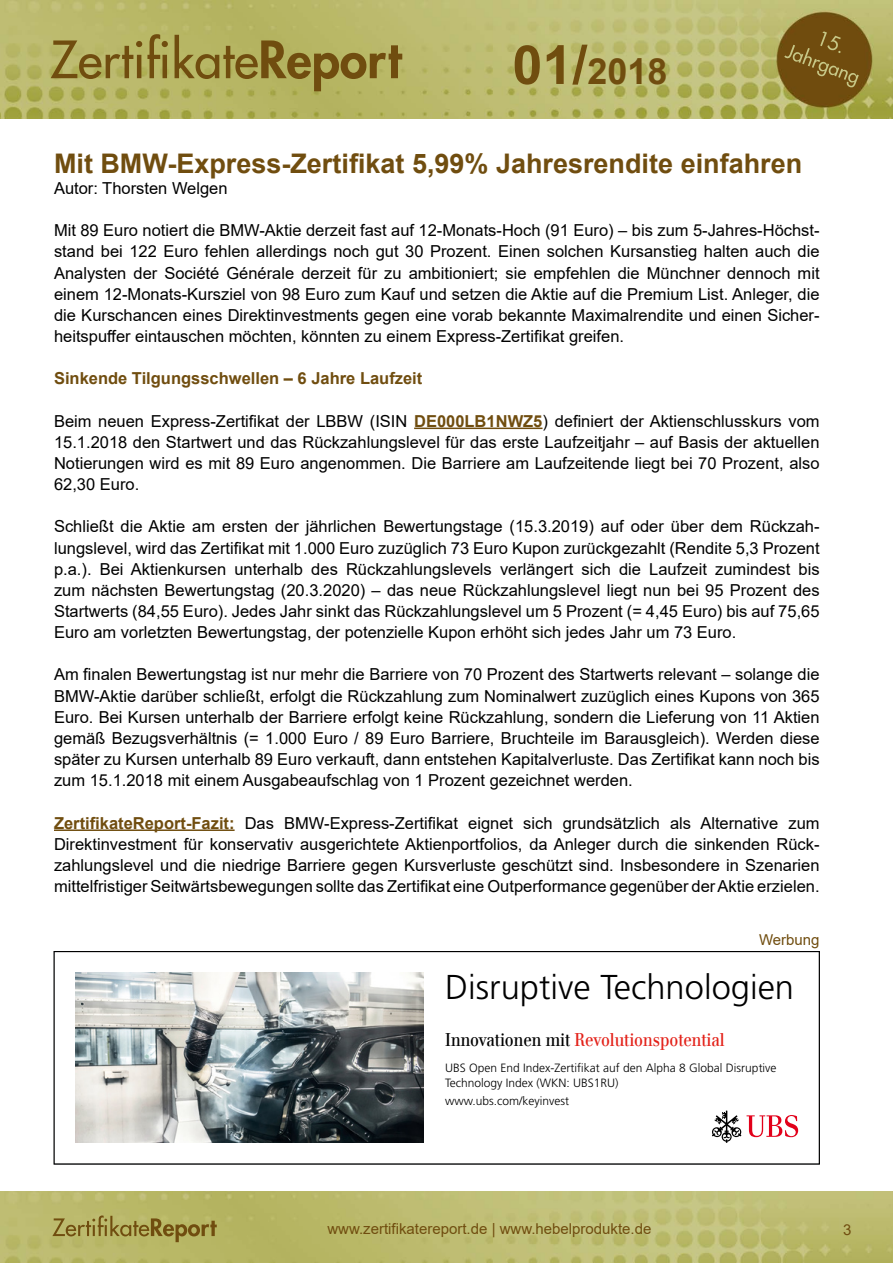
<style>
.page{position:relative;width:893px;height:1263px;background:#fff}
.page>*{position:absolute;margin:0;border:0;box-sizing:border-box;transform-origin:0 0}
.t1{font:700 36px "Arial";color:#704d0f}
.t2{font:300 34.5px "Frutiger LT Std";color:#000}
.t3{font:700 27px "Arial";color:#704d0f}
.t4{font:18px "UBS Headline";color:#e32119}
.t5{font:16.5px/21.1px "Arial";color:#000;text-align:justify}
.t6{font:700 16.5px "Arial";color:#704d0f}
.t7{font:15px "Arial";color:#704d0f}
.t8{font:300 12px/14.4px "Frutiger LT Std";color:#000}
.s1{font-size:54px}
.s2{font-weight:700;color:#704d0f}
.s3{color:#000}
</style>
<div class="page">
<img style="left:0;top:1192px;width:893px;height:71px">
<img style="left:0;top:0;width:893px;height:119px">
<hr style="left:414px;top:428px;width:128px;height:1px;background:#704d0f">
<hr style="left:54px;top:829px;width:181px;height:2px;background:#704d0f">
<img style="left:75px;top:973px;width:349px;height:170px">
<svg style="left:712px;top:1110px;width:86px;height:33px"></svg>
<div style="left:54px;top:951px;width:766px;height:213px;border:1px solid #000"></div>
<h1 class="t1" style="left:512px;top:46px;width:157px"><span class="s1">01/</span>2018</h1>
<h3 class="t3" style="left:54px;top:144px;width:750px">Mit BMW-Express-Zertifikat 5,99% Jahresrendite einfahren</h3>
<p class="t5" style="left:54px;top:177px;width:175px">Autor: Thorsten Welgen</p>
<p class="t5" style="left:54px;top:220px;width:767px">Mit 89 Euro notiert die BMW-Aktie derzeit fast auf 12-Monats-Hoch (91 Euro) – bis zum 5-Jahres-Höchst&shy;stand bei 122 Euro fehlen allerdings noch gut 30 Prozent. Einen solchen Kursanstieg halten auch die Analysten der Société Générale derzeit für zu ambitioniert; sie empfehlen die Münchner dennoch mit einem 12-Monats-Kursziel von 98 Euro zum Kauf und setzen die Aktie auf die Premium List. Anleger, die die Kurschancen eines Direktinvestments gegen eine vorab bekannte Maximalrendite und einen Sicher&shy;heitspuffer eintauschen möchten, könnten zu einem Express-Zertifikat greifen.</p>
<p class="t6" style="left:54px;top:367px;width:370px">Sinkende Tilgungsschwellen – 6 Jahre Laufzeit</p>
<p class="t5" style="left:54px;top:410px;width:767px">Beim neuen Express-Zertifikat der LBBW (ISIN <span class="s2">DE000LB1NWZ5</span>) definiert der Aktienschlusskurs vom 15.1.2018 den Startwert und das Rückzahlungslevel für das erste Laufzeitjahr – auf Basis der aktuellen Notierungen wird es mit 89 Euro angenommen. Die Barriere am Laufzeitende liegt bei 70 Prozent, also 62,30 Euro.</p>
<p class="t5" style="left:54px;top:516px;width:767px">Schließt die Aktie am ersten der jährlichen Bewertungstage (15.3.2019) auf oder über dem Rückzah&shy;lungslevel, wird das Zertifikat mit 1.000 Euro zuzüglich 73 Euro Kupon zurückgezahlt (Rendite 5,3 Prozent p.a.). Bei Aktienkursen unterhalb des Rückzahlungslevels verlängert sich die Laufzeit zumindest bis zum nächsten Bewertungstag (20.3.2020) – das neue Rückzahlungslevel liegt nun bei 95 Prozent des Startwerts (84,55 Euro). Jedes Jahr sinkt das Rückzahlungslevel um 5 Prozent (= 4,45 Euro) bis auf 75,65<br>Euro am vorletzten Bewertungstag, der potenzielle Kupon erhöht sich jedes Jahr um 73 Euro.</p>
<p class="t5" style="left:54px;top:664px;width:767px">Am finalen Bewertungstag ist nur mehr die Barriere von 70 Prozent des Startwerts relevant – solange die BMW-Aktie darüber schließt, erfolgt die Rückzahlung zum Nominalwert zuzüglich eines Kupons von 365<br>Euro. Bei Kursen unterhalb der Barriere erfolgt keine Rückzahlung, sondern die Lieferung von 11 Aktien gemäß Bezugsverhältnis (= 1.000 Euro / 89 Euro Barriere, Bruchteile im Barausgleich). Werden diese später zu Kursen unterhalb 89 Euro verkauft, dann entstehen Kapitalverluste. Das Zertifikat kann noch bis zum 15.1.2018 mit einem Ausgabeaufschlag von 1 Prozent gezeichnet werden.</p>
<p class="t5" style="left:54px;top:812px;width:767px"><span class="s2">ZertifikateReport-Fazit:</span> Das BMW-Express-Zertifikat eignet sich grundsätzlich als Alternative zum Direktinvestment für konservativ ausgerichtete Aktienportfolios, da Anleger durch die sinkenden Rück&shy;zahlungslevel und die niedrige Barriere gegen Kursverluste geschützt sind. Insbesondere in Szenarien mittelfristiger Seitwärtsbewegungen sollte das Zertifikat eine Outperformance gegenüber der Aktie erzielen.</p>
<p class="t7" style="left:759px;top:930px;width:62px">Werbung</p>
<h2 class="t2" style="left:445px;top:967px;width:350px">Disruptive Technologien</h2>
<p class="t4" style="left:445px;top:1029px;width:281px"><span class="s3">Innovationen mit</span> Revolutionspotential</p>
<p class="t8" style="left:445px;top:1061px;width:333px">UBS Open End Index-Zertifikat auf den Alpha 8 Global Disruptive<br>Technology Index (WKN: UBS1RU)</p>
<p class="t8" style="left:445px;top:1093px;width:126px">www.ubs.com/keyinvest</p>
<p class="t7" style="left:327px;top:1218px;width:326px">www.zertifikatereport.de | www.hebelprodukte.de</p>
<p class="t7" style="left:843px;top:1219px;width:10px">3</p>
</div>
